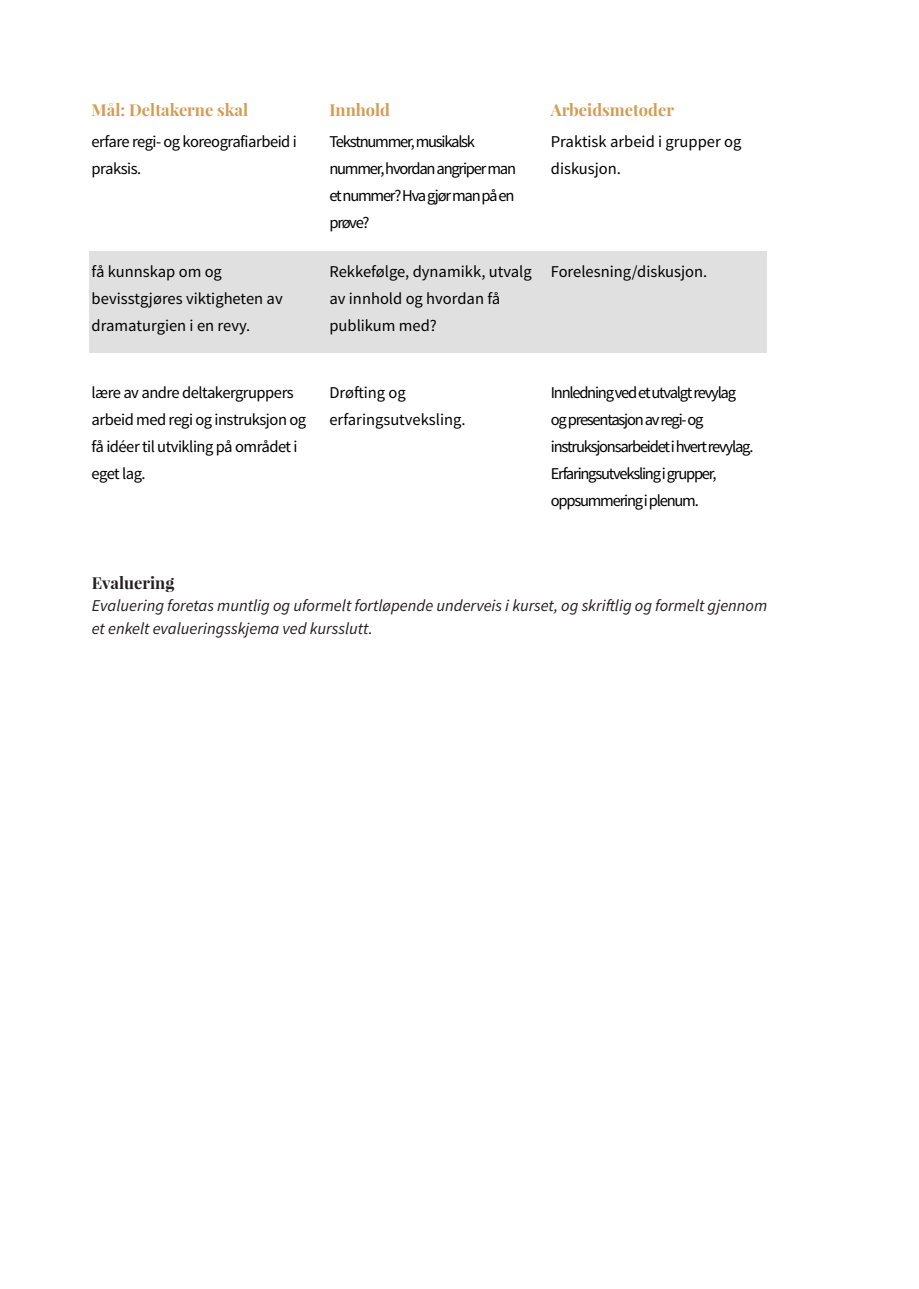
<style>
.page{position:relative;width:919px;height:1289px;background:#fff}
.page>*{position:absolute;margin:0;border:0;box-sizing:border-box;transform-origin:0 0}
.t1{font:16.5px/27px "Source Sans Pro";letter-spacing:-.075em;color:#000}
.t2{font:16.5px/27px "Source Sans Pro";color:#000}
.t3{font:16.5px/27px "Source Sans Pro";letter-spacing:-.03em;color:#000}
.t4{font:italic 16.5px/22.5px "Source Sans Pro";color:#231f20}
.t5{font:700 16.5px "Playfair Display";color:#d49b52}
.t6{font:700 16.5px "Playfair Display";color:#231f20}
</style>
<div class="page">
<div style="left:89px;top:251px;width:677px;height:102px;background:#e0e0e0"></div>
<p class="t5" style="left:92px;top:99px;width:158px">Mål: Deltakerne skal</p>
<p class="t3" style="left:92px;top:128px;width:207px">erfare regi- og koreografiarbeid i praksis.</p>
<p class="t2" style="left:92px;top:258px;width:193px">få kunnskap om og bevisstgjøres viktigheten av dramaturgien i en revy.</p>
<p class="t3" style="left:92px;top:379px;width:216px">lære av andre deltakergruppers arbeid med regi og instruksjon og få idéer til utvikling på området i eget lag.</p>
<p class="t5" style="left:329px;top:99px;width:62px">Innhold</p>
<p class="t5" style="left:551px;top:99px;width:125px">Arbeidsmetoder</p>
<p class="t1" style="left:329px;top:128px;width:188px">Tekstnummer, musikalsk nummer, hvordan angriper man et nummer? Hva gjør man på en prøve?</p>
<p class="t2" style="left:329px;top:258px;width:204px">Rekkefølge, dynamikk, utvalg av innhold og hvordan få publikum med?</p>
<p class="t2" style="left:551px;top:128px;width:192px">Praktisk arbeid i grupper og diskusjon.</p>
<p class="t2" style="left:551px;top:258px;width:158px">Forelesning/diskusjon.</p>
<p class="t2" style="left:329px;top:379px;width:138px">Drøfting og erfaringsutveksling.</p>
<p class="t1" style="left:551px;top:379px;width:204px">Innledning ved et utvalgt revylag og presentasjon av regi- og instruksjonsarbeidet i hvert revylag.<br>Erfaringsutveksling i grupper, oppsummering i plenum.</p>
<p class="t6" style="left:92px;top:572px;width:84px">Evaluering</p>
<p class="t4" style="left:92px;top:594px;width:676px">Evaluering foretas muntlig og uformelt fortløpende underveis i kurset, og skriftlig og formelt gjennom et enkelt evalueringsskjema ved kursslutt.</p>
</div>
